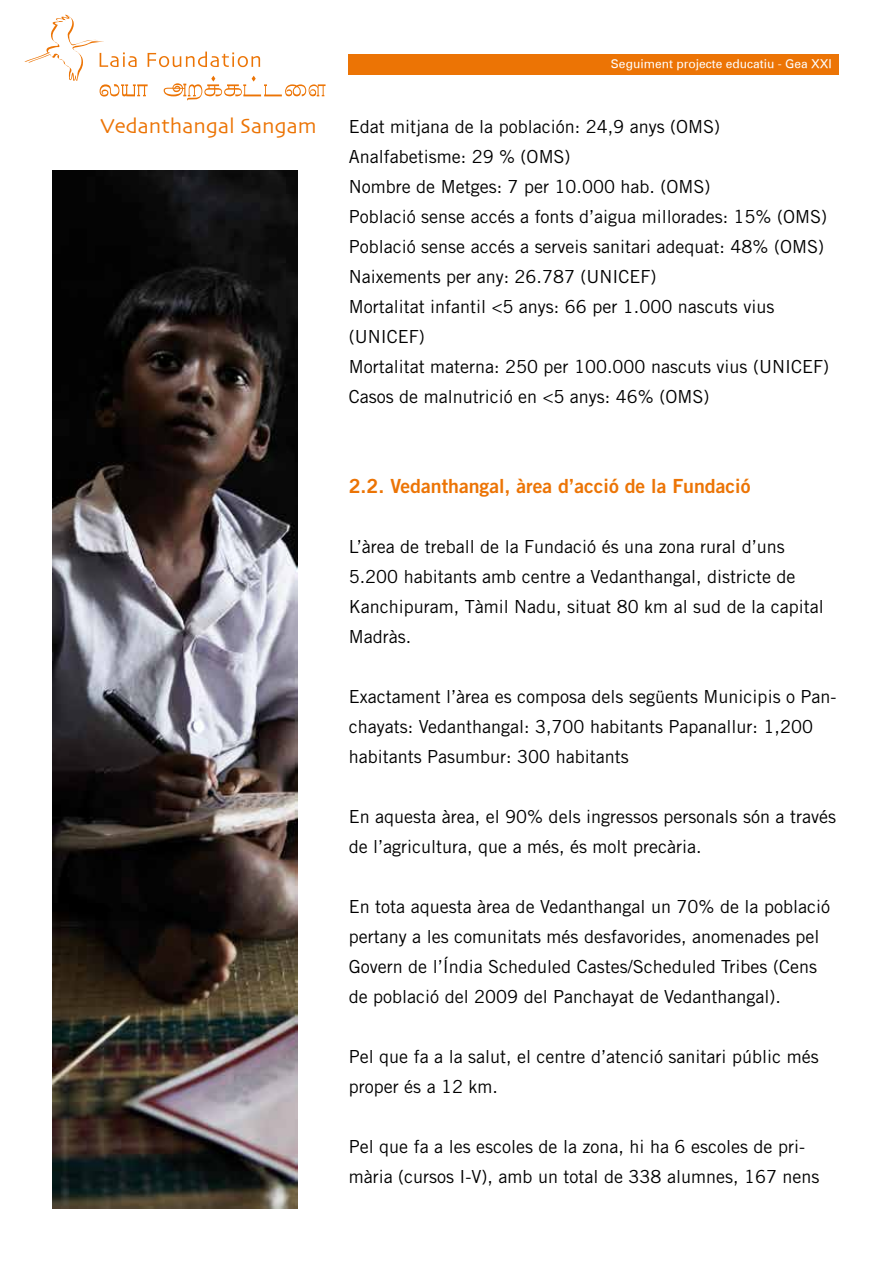
<style>
.page{position:relative;width:893px;height:1263px;background:#fff}
.page>*{position:absolute;margin:0;border:0;box-sizing:border-box;transform-origin:0 0}
.t1{font:21.6px "Skia";color:#ec7405}
.t2{font:19.5px "Trade Gothic Bold Two";color:#ec7405}
.t3{font:18px/30px "Trade Gothic";color:#000}
.t4{font:12px "Univers Roman";color:#fff}
</style>
<div class="page">
<div style="left:349px;top:54px;width:490px;height:21px;background:#ec7405"></div>
<svg style="left:24px;top:14px;width:302px;height:87px"></svg>
<img style="left:53px;top:171px;width:244px;height:1038px">
<p class="t4" style="left:611px;top:56px;width:222px">Seguiment projecte educatiu - Gea XXI</p>
<p class="t1" style="left:101px;top:113px;width:218px">Vedanthangal Sangam</p>
<p class="t3" style="left:349px;top:111px;width:482px">Edat mitjana de la población: 24,9 anys (OMS)<br>Analfabetisme: 29 % (OMS)<br>Nombre de Metges: 7 per 10.000 hab. (OMS)<br>Població sense accés a fonts d’aigua millorades: 15% (OMS)<br>Població sense accés a serveis sanitari adequat: 48% (OMS)<br>Naixements per any: 26.787 (UNICEF)<br>Mortalitat infantil &lt;5 anys: 66 per 1.000 nascuts vius (UNICEF)<br>Mortalitat materna: 250 per 100.000 nascuts vius (UNICEF)<br>Casos de malnutrició en &lt;5 anys: 46% (OMS)</p>
<p class="t2" style="left:349px;top:474px;width:403px">2.2. Vedanthangal, àrea d’acció de la Fundació</p>
<p class="t3" style="left:349px;top:531px;width:476px">L’àrea de treball de la Fundació és una zona rural d’uns 5.200 habitants amb centre a Vedanthangal, districte de Kanchipuram, Tàmil Nadu, situat 80 km al sud de la capital Madràs.</p>
<p class="t3" style="left:349px;top:681px;width:489px">Exactament l’àrea es composa dels següents Municipis o Pan&shy;chayats: Vedanthangal: 3,700 habitants Papanallur: 1,200 habitants Pasumbur: 300 habitants</p>
<p class="t3" style="left:349px;top:801px;width:489px">En aquesta àrea, el 90% dels ingressos personals són a través de l’agricultura, que a més, és molt precària.</p>
<p class="t3" style="left:349px;top:891px;width:483px">En tota aquesta àrea de Vedanthangal un 70% de la població pertany a les comunitats més desfavorides, anomenades pel Govern de l’Índia Scheduled Castes/Scheduled Tribes (Cens de població del 2009 del Panchayat de Vedanthangal).</p>
<p class="t3" style="left:349px;top:1041px;width:471px">Pel que fa a la salut, el centre d’atenció sanitari públic més proper és a 12 km.</p>
<p class="t3" style="left:349px;top:1131px;width:472px">Pel que fa a les escoles de la zona, hi ha 6 escoles de pri&shy;mària (cursos I-V), amb un total de 338 alumnes, 167 nens</p>
</div>
